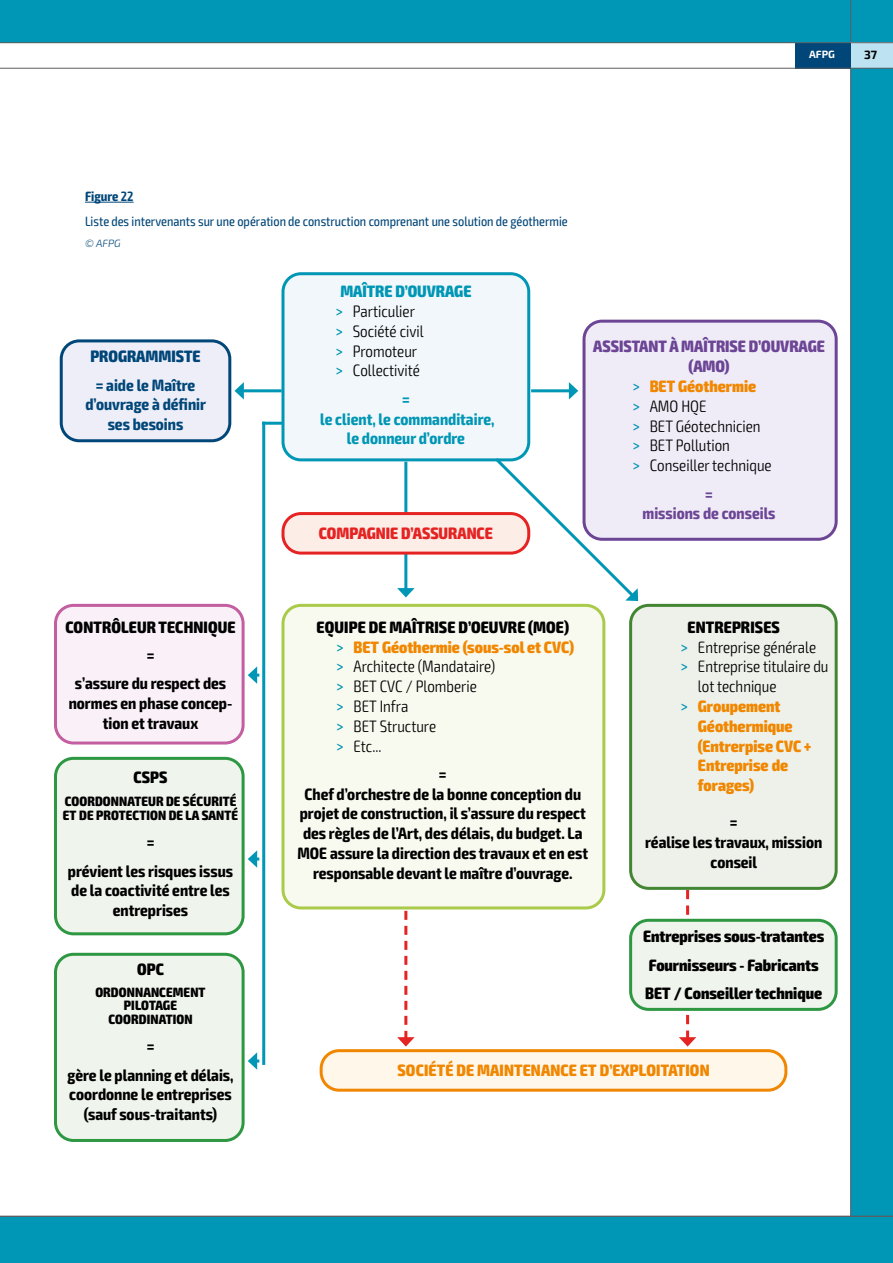
<style>
.page{position:relative;width:893px;height:1263px;background:#fff}
.page>*{position:absolute;margin:0;border:0;box-sizing:border-box;transform-origin:0 0}
.t1{font:700 condensed 16.5px/19.8px "Exo 2";color:#000;text-align:center}
.t2{font:300 condensed 16.5px/19.8px "Exo 2";color:#000}
.t3{font:800 condensed 16.5px "Exo 2";color:#f18700}
.t4{font:800 condensed 16.5px/28.3px "Exo 2";color:#000}
.t5{font:700 condensed 16.5px/19.8px "Exo 2";color:#0096b5;text-align:center}
.t6{font:700 condensed 16.5px/19.8px "Exo 2";color:#004678;text-align:center}
.t7{font:800 condensed 16.5px "Exo 2";color:#6c4595}
.t8{font:800 condensed 16.5px "Exo 2";color:#e52322}
.t9{font:700 condensed 16.5px/19.8px "Exo 2";color:#6c4595;text-align:center}
.t10{font:800 condensed 16.5px "Exo 2";color:#004678}
.t11{font:condensed 13.5px/24.8px "Exo 2";color:#004678}
.t12{font:800 condensed 13.5px/13.5px "Exo 2";letter-spacing:.01em;color:#000}
.t13{font:700 12px "Exo 2";color:#000}
.t14{font:italic 300 10.5px "Exo 2";color:#004678}
.t15{font:700 10.5px "Exo 2";color:#fff}
.s1{font-weight:700}
.s2{font-weight:600}
.s3{font-weight:800;color:#0096b5}
.s4{font-weight:500;color:#0096b5}
.s5{font-weight:800}
.s6{font-weight:800;color:#f18700}
</style>
<div class="page">
<div style="left:0;top:0;width:893px;height:43px;background:#0096b5"></div>
<div style="left:850px;top:0;width:43px;height:1216px;background:#0096b5"></div>
<div style="left:850px;top:43px;width:43px;height:25px;background:#bde3f2"></div>
<div style="left:0;top:1217px;width:893px;height:46px;background:#0096b5"></div>
<div style="left:795px;top:43px;width:55px;height:25px;background:#004678"></div>
<hr style="left:0;top:42px;width:893px;height:1px;background:#5e5e62">
<hr style="left:0;top:68px;width:893px;height:1px;background:#5e5e62">
<hr style="left:0;top:1216px;width:893px;height:1px;background:#5e5e62">
<div style="left:61px;top:341px;width:169px;height:100px;background:#edeef8;border-radius:18px"></div>
<div style="left:60px;top:339px;width:171px;height:103px;border:3px solid #004678;border-radius:18px"></div>
<hr style="left:404px;top:462px;width:3px;height:129px;background:#0096b5">
<svg style="left:397px;top:588px;width:18px;height:9px"></svg>
<div style="left:56px;top:758px;width:187px;height:176px;background:#eff4ec;border-radius:18px"></div>
<div style="left:54px;top:757px;width:191px;height:178px;border:3px solid #2d9741;border-radius:18px"></div>
<div style="left:56px;top:954px;width:187px;height:186px;background:#eff4ec;border-radius:18px"></div>
<div style="left:54px;top:953px;width:191px;height:189px;border:3px solid #2d9741;border-radius:18px"></div>
<div style="left:56px;top:605px;width:187px;height:138px;background:#f9f0f8;border-radius:18px"></div>
<div style="left:54px;top:604px;width:191px;height:140px;border:3px solid #c35ea0;border-radius:18px"></div>
<div style="left:283px;top:605px;width:321px;height:303px;background:#f8faf0;border-radius:18px"></div>
<div style="left:281px;top:604px;width:324px;height:305px;border:3px solid #aaca49;border-radius:18px"></div>
<div style="left:321px;top:1051px;width:465px;height:39px;background:#fff7ea;border-radius:18px"></div>
<div style="left:320px;top:1049px;width:467px;height:43px;border:3px solid #f18700;border-radius:18px"></div>
<div style="left:283px;top:514px;width:246px;height:39px;background:#fdede7;border-radius:18px"></div>
<div style="left:281px;top:512px;width:249px;height:43px;border:3px solid #e52322;border-radius:18px"></div>
<div style="left:584px;top:321px;width:252px;height:218px;background:#efecf7;border-radius:18px"></div>
<div style="left:582px;top:320px;width:256px;height:221px;border:3px solid #6c4595;border-radius:18px"></div>
<div style="left:283px;top:274px;width:246px;height:186px;background:#f1f7fa;border-radius:18px"></div>
<div style="left:281px;top:272px;width:249px;height:189px;border:3px solid #0096b5;border-radius:18px"></div>
<hr style="left:262px;top:422px;width:3px;height:643px;background:#0096b5">
<svg style="left:397px;top:911px;width:18px;height:135px"></svg>
<svg style="left:679px;top:890px;width:17px;height:156px"></svg>
<div style="left:631px;top:605px;width:205px;height:283px;background:#eef1e9;border-radius:18px"></div>
<div style="left:629px;top:604px;width:209px;height:286px;border:3px solid #428633;border-radius:18px"></div>
<div style="left:631px;top:920px;width:205px;height:89px;background:#eff4ec;border-radius:18px"></div>
<div style="left:629px;top:919px;width:209px;height:92px;border:3px solid #2d9741;border-radius:18px"></div>
<svg style="left:248px;top:666px;width:11px;height:18px"></svg>
<svg style="left:248px;top:850px;width:11px;height:18px"></svg>
<svg style="left:248px;top:1052px;width:11px;height:18px"></svg>
<hr style="left:241px;top:389px;width:41px;height:3px;background:#0096b5">
<svg style="left:234px;top:382px;width:10px;height:18px"></svg>
<hr style="left:531px;top:389px;width:41px;height:3px;background:#0096b5">
<svg style="left:569px;top:382px;width:9px;height:18px"></svg>
<hr style="left:262px;top:422px;width:21px;height:3px;background:#0096b5">
<svg style="left:492px;top:455px;width:146px;height:146px"></svg>
<hr style="left:85px;top:202px;width:49px;height:1px;background:#004678">
<p class="t15" style="left:809px;top:47px;width:27px">AFPG</p>
<p class="t13" style="left:864px;top:46px;width:15px">37</p>
<p class="t11" style="left:85px;top:184px;width:484px"><span class="s1">Figure</span> <span class="s2">22<br></span>Liste des intervenants sur une opération de construction comprenant une solution de géothermie</p>
<p class="t14" style="left:85px;top:236px;width:37px">© AFPG</p>
<p class="t10" style="left:91px;top:346px;width:112px">PROGRAMMISTE</p>
<p class="t6" style="left:85px;top:375px;width:122px">= aide le Maître d’ouvrage à définir ses besoins</p>
<p class="t2" style="left:336px;top:282px;width:137px"><span class="s3">MAÎTRE D’OUVRAGE </span><span class="s4">&gt;</span> Particulier<br><span class="s4">&gt;</span> Société civil<br><span class="s4">&gt;</span> Promoteur<br><span class="s4">&gt;</span> Collectivité</p>
<p class="t5" style="left:320px;top:389px;width:176px">=<br>le client, le commanditaire, le donneur d’ordre</p>
<p class="t8" style="left:319px;top:523px;width:175px">COMPAGNIE D’ASSURANCE</p>
<p class="t7" style="left:593px;top:337px;width:233px">ASSISTANT À MAÎTRISE D’OUVRAGE</p>
<p class="t7" style="left:688px;top:356px;width:43px">(AMO)</p>
<p class="t3" style="left:633px;top:376px;width:125px"><span class="s4">&gt;</span> BET Géothermie</p>
<p class="t2" style="left:633px;top:396px;width:75px"><span class="s4">&gt;</span> AMO HQE</p>
<p class="t2" style="left:633px;top:416px;width:129px"><span class="s4">&gt;</span> BET Géotechnicien</p>
<p class="t2" style="left:633px;top:436px;width:99px"><span class="s4">&gt;</span> BET Pollution</p>
<p class="t2" style="left:633px;top:456px;width:141px"><span class="s4">&gt;</span> Conseiller technique</p>
<p class="t9" style="left:642px;top:484px;width:135px">=<br>missions de conseils</p>
<p class="t4" style="left:65px;top:613px;width:172px">CONTRÔLEUR TECHNIQUE</p>
<p class="t1" style="left:75px;top:641px;width:153px;line-height:28.3px">=<br>s’assure du respect des</p>
<p class="t1" style="left:69px;top:694px;width:165px">normes en phase concep&shy;tion et travaux</p>
<p class="t4" style="left:133px;top:763px;width:36px">CSPS</p>
<p class="t12" style="left:63px;top:795px;width:177px">COORDONNATEUR DE SÉCURITÉ<br>ET DE PROTECTION DE LA SANTÉ</p>
<p class="t1" style="left:68px;top:829px;width:167px;line-height:28.3px">=<br>prévient les risques issus</p>
<p class="t1" style="left:71px;top:881px;width:160px">de la coactivité entre les entreprises</p>
<p class="t4" style="left:137px;top:955px;width:28px">OPC</p>
<p class="t12" style="left:95px;top:986px;width:112px;text-align:center">ORDONNANCEMENT<br>PILOTAGE<br>COORDINATION</p>
<p class="t1" style="left:68px;top:1033px;width:168px;line-height:28.3px">=<br>gère le planning et délais,</p>
<p class="t1" style="left:69px;top:1085px;width:164px">coordonne le entreprises (sauf sous-traitants)</p>
<p class="t2" style="left:336px;top:617px;width:239px;text-indent:-20px"><span class="s5">EQUIPE DE MAÎTRISE D’OEUVRE (MOE) </span><span class="s4">&gt;</span> <span class="s6">BET Géothermie (sous-sol et CVC) </span><span class="s4">&gt;</span> Architecte (Mandataire)<br><span class="s4">&gt;</span> BET CVC / Plomberie<br><span class="s4">&gt;</span> BET Infra<br><span class="s4">&gt;</span> BET Structure<br><span class="s4">&gt;</span> Etc...</p>
<p class="t1" style="left:297px;top:764px;width:292px">=<br>Chef d’orchestre de la bonne conception du projet de construction, il s’assure du respect des règles de l’Art, des délais, du budget. La MOE assure la direction des travaux et en est responsable devant le maître d’ouvrage.</p>
<p class="t4" style="left:687px;top:613px;width:94px">ENTREPRISES</p>
<p class="t2" style="left:681px;top:637px;width:137px"><span class="s4">&gt;</span> Entreprise générale</p>
<p class="t2" style="left:681px;top:657px;width:149px"><span class="s4">&gt;</span> Entreprise titulaire du</p>
<p class="t2" style="left:698px;top:677px;width:80px">lot technique</p>
<p class="t3" style="left:681px;top:696px;width:101px"><span class="s4">&gt;</span> Groupement</p>
<p class="t3" style="left:698px;top:716px;width:96px">Géothermique</p>
<p class="t3" style="left:698px;top:736px;width:115px">(Entrerpise CVC +</p>
<p class="t3" style="left:698px;top:756px;width:92px">Entreprise de</p>
<p class="t3" style="left:698px;top:775px;width:58px">forages)</p>
<p class="t1" style="left:645px;top:813px;width:179px">=<br>réalise les travaux, mission conseil</p>
<p class="t4" style="left:643px;top:923px;width:183px">Entreprises sous-tratantes<br>Fournisseurs - Fabricants<br>BET / Conseiller technique</p>
<p class="t3" style="left:397px;top:1060px;width:314px">SOCIÉTÉ DE MAINTENANCE ET D’EXPLOITATION</p>
</div>
